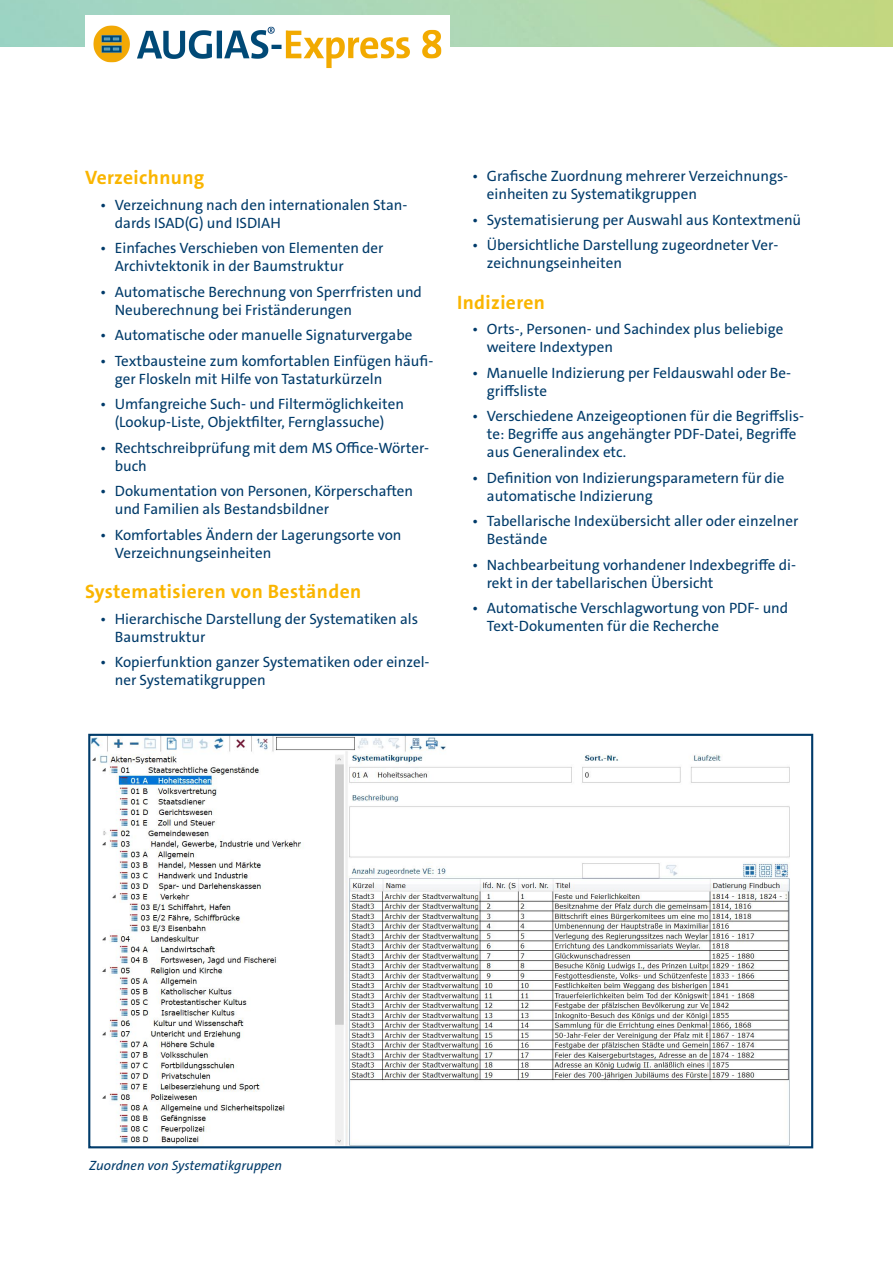
<style>
.page{position:relative;width:893px;height:1263px;background:#fff}
.page>*{position:absolute;margin:0;border:0;box-sizing:border-box;transform-origin:0 0}
.t1{font:700 19.5px "The Sans C4 s";letter-spacing:.02em;color:#fab500}
.t2{font:15px/18px "The Sans C4 s";color:#003b6a}
.t3{font:italic 13.5px "The Sans C4 s";letter-spacing:-.005em;color:#003b6a}
</style>
<div class="page">
<img style="left:91px;top:737px;width:699px;height:408px">
<div style="left:88px;top:734px;width:725px;height:414px;border:2px solid #003b6a"></div>
<img style="left:93px;top:25px;width:349px;height:44px">
<h1 class="t1" style="left:85px;top:165px;width:121px">Verzeichnung</h1>
<p class="t2" style="left:115px;top:196px;width:294px;text-indent:-15px">• Verzeichnung nach den internationalen Stan&shy;dards ISAD(G) und ISDIAH</p>
<p class="t2" style="left:115px;top:239px;width:270px;text-indent:-15px">• Einfaches Verschieben von Elementen der<br>Archivtektonik in der Baumstruktur</p>
<p class="t2" style="left:115px;top:283px;width:309px;text-indent:-15px">• Automatische Berechnung von Sperrfristen und<br>Neuberechnung bei Friständerungen</p>
<p class="t2" style="left:100px;top:326px;width:314px">• Automatische oder manuelle Signaturvergabe</p>
<p class="t2" style="left:115px;top:352px;width:320px;text-indent:-15px">• Textbausteine zum komfortablen Einfügen häufi&shy;ger Floskeln mit Hilfe von Tastaturkürzeln</p>
<p class="t2" style="left:100px;top:395px;width:305px;text-align:center">• Umfangreiche Such- und Filtermöglichkeiten (Lookup-Liste, Objektfilter, Fernglassuche)</p>
<p class="t2" style="left:115px;top:439px;width:316px;text-indent:-15px">• Rechtschreibprüfung mit dem MS Office-Wörter&shy;buch</p>
<p class="t2" style="left:115px;top:482px;width:300px;text-indent:-15px">• Dokumentation von Personen, Körperschaften und Familien als Bestandsbildner</p>
<p class="t2" style="left:115px;top:526px;width:288px;text-indent:-15px">• Komfortables Ändern der Lagerungsorte von<br>Verzeichnungseinheiten</p>
<h1 class="t1" style="left:85px;top:579px;width:278px">Systematisieren von Beständen</h1>
<p class="t2" style="left:115px;top:610px;width:305px;text-indent:-15px">• Hierarchische Darstellung der Systematiken als<br>Baumstruktur</p>
<p class="t2" style="left:115px;top:653px;width:316px;text-indent:-15px">• Kopierfunktion ganzer Systematiken oder einzel&shy;ner Systematikgruppen</p>
<p class="t2" style="left:487px;top:167px;width:303px;text-indent:-15px">• Grafische Zuordnung mehrerer Verzeichnungs&shy;einheiten zu Systematikgruppen</p>
<p class="t2" style="left:472px;top:211px;width:331px">• Systematisierung per Auswahl aus Kontextmenü</p>
<p class="t2" style="left:487px;top:236px;width:293px;text-indent:-15px">• Übersichtliche Darstellung zugeordneter Ver&shy;zeichnungseinheiten</p>
<h1 class="t1" style="left:457px;top:290px;width:89px">Indizieren</h1>
<p class="t2" style="left:487px;top:320px;width:298px;text-indent:-15px">• Orts-, Personen- und Sachindex plus beliebige weitere Indextypen</p>
<p class="t2" style="left:487px;top:364px;width:306px;text-indent:-15px">• Manuelle Indizierung per Feldauswahl oder Be&shy;griffsliste</p>
<p class="t2" style="left:487px;top:407px;width:319px;text-indent:-15px">• Verschiedene Anzeigeoptionen für die Begriffslis&shy;te: Begriffe aus angehängter PDF-Datei, Begriffe aus Generalindex etc.</p>
<p class="t2" style="left:487px;top:469px;width:299px;text-indent:-15px">• Definition von Indizierungsparametern für die automatische Indizierung</p>
<p class="t2" style="left:487px;top:512px;width:313px;text-indent:-15px">• Tabellarische Indexübersicht aller oder einzelner<br>Bestände</p>
<p class="t2" style="left:487px;top:556px;width:311px;text-indent:-15px">• Nachbearbeitung vorhandener Indexbegriffe di&shy;rekt in der tabellarischen Übersicht</p>
<p class="t2" style="left:487px;top:599px;width:303px;text-indent:-15px">• Automatische Verschlagwortung von PDF- und<br>Text-Dokumenten für die Recherche</p>
<p class="t3" style="left:89px;top:1157px;width:194px">Zuordnen von Systematikgruppen</p>
</div>
